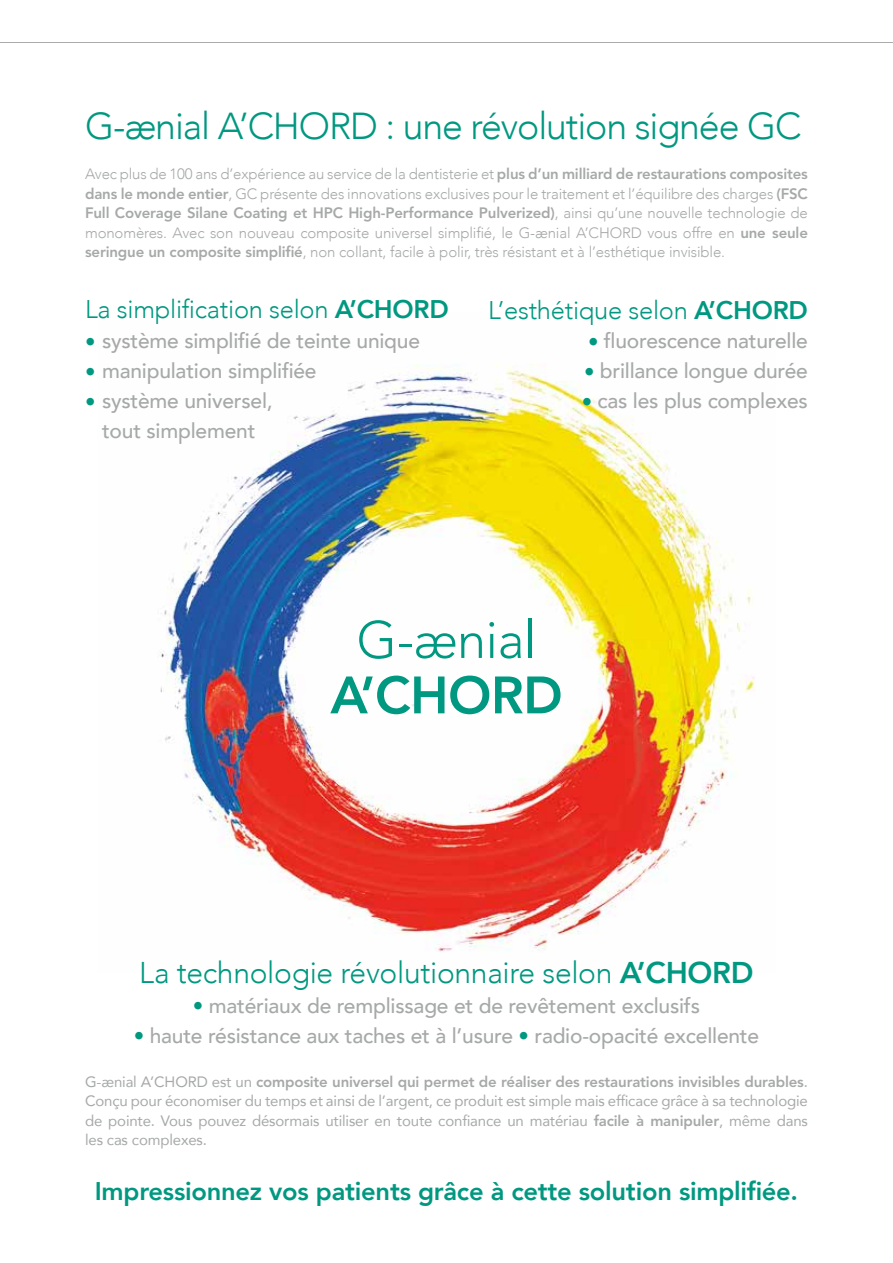
<style>
.page{position:relative;width:893px;height:1263px;background:#fff}
.page>*{position:absolute;margin:0;border:0;box-sizing:border-box;transform-origin:0 0}
.t1{font:300 52.05px "Avenir";letter-spacing:-.01em;color:#009880}
.t2{font:800 52.05px "Avenir";letter-spacing:-.01em;color:#009880}
.t3{font:300 37.5px "Avenir";letter-spacing:-.03em;color:#009880}
.t4{font:300 30px "Avenir";letter-spacing:-.01em;color:#009880}
.t5{font:800 25.5px "Avenir";letter-spacing:-.01em;color:#009880}
.t6{font:300 25.5px "Avenir";letter-spacing:-.01em;color:#009880}
.t7{font:500 21px/30px "Avenir";letter-spacing:-.01em;color:#a7a9a9;text-align:center}
.t8{font:300 15px/19.5px "Avenir";letter-spacing:-.01em;color:#a7a9a9}
.t9{font:15px/19.5px "Avenir";letter-spacing:-.01em;color:#a7a9a9;text-align:justify}
.t10{font:800 15px "Avenir LT Std";letter-spacing:-.01em;color:#a7a9a9}
.s1{font-family:"Avenir LT Std";font-weight:800}
.s2{font-family:"Avenir";font-weight:300}
.s3{font-weight:800}
.s4{color:#009880}
.s5{font-family:"Avenir";font-weight:400}
</style>
<div class="page">
<img style="left:160px;top:363px;width:595px;height:589px">
<svg style="left:0;top:42px;width:893px;height:1px"></svg>
<h2 class="t3" style="left:85px;top:103px;width:718px">G-ænial A’CHORD : une révolution signée GC</h2>
<p class="t8" style="left:85px;top:164px;width:724px">Avec plus de 100 ans d’expérience au service de la dentisterie et <span class="s1">plus d’un milliard de restaurations composites dans le monde entier</span>, GC présente des innovations exclusives pour le traitement et l’équilibre des charges <span class="s1">(FSC</span></p>
<p class="t10" style="left:85px;top:204px;width:724px">Full Coverage Silane Coating et HPC High-Performance Pulverized)<span class="s2">, ainsi qu’une nouvelle technologie de</span></p>
<p class="t8" style="left:85px;top:223px;width:724px">monomères. Avec son nouveau composite universel simplifié, le G-ænial A’CHORD vous offre en <span class="s1">une seule seringue un composite simplifié</span>, non collant, facile à polir, très résistant et à l’esthétique invisible.</p>
<h3 class="t6" style="left:85px;top:294px;width:365px">La simplification selon <span class="s3">A’CHORD</span></h3>
<h3 class="t7" style="left:85px;top:324px;width:337px"><span class="s4">•</span> système simplifié de teinte unique</h3>
<h3 class="t7" style="left:85px;top:354px;width:233px"><span class="s4">•</span> manipulation simplifiée</h3>
<h3 class="t7" style="left:85px;top:384px;width:189px"><span class="s4">•</span> système universel, tout simplement</h3>
<h3 class="t6" style="left:488px;top:295px;width:321px">L’esthétique selon <span class="s3">A’CHORD</span></h3>
<h3 class="t7" style="left:588px;top:324px;width:221px"><span class="s4">•</span> fluorescence naturelle</h3>
<h3 class="t7" style="left:584px;top:354px;width:225px"><span class="s4">•</span> brillance longue durée</h3>
<h3 class="t7" style="left:582px;top:384px;width:228px"><span class="s4">•</span> cas les plus complexes</h3>
<h1 class="t1" style="left:357px;top:609px;width:181px">G-ænial</h1>
<h1 class="t2" style="left:330px;top:655px;width:234px">A’CHORD</h1>
<h3 class="t4" style="left:139px;top:954px;width:616px">La technologie révolutionnaire selon <span class="s3">A’CHORD</span></h3>
<h3 class="t7" style="left:193px;top:989px;width:509px"><span class="s4">•</span> matériaux de remplissage et de revêtement exclusifs</h3>
<h3 class="t7" style="left:134px;top:1019px;width:627px"><span class="s4">•</span> haute résistance aux taches et à l’usure <span class="s4">•</span> radio-opacité excellente</h3>
<p class="t10" style="left:85px;top:1072px;width:724px"><span class="s5">G-ænial A’CHORD est un</span> composite universel qui permet de réaliser des restaurations invisibles durables<span class="s5">.</span></p>
<p class="t9" style="left:85px;top:1091px;width:724px">Conçu pour économiser du temps et ainsi de l’argent, ce produit est simple mais efficace grâce à sa technologie de pointe. Vous pouvez désormais utiliser en toute confiance un matériau <span class="s1">facile à manipuler</span>, même dans les cas complexes.</p>
<h3 class="t5" style="left:95px;top:1172px;width:705px">Impressionnez vos patients grâce à cette solution simplifiée.</h3>
</div>
